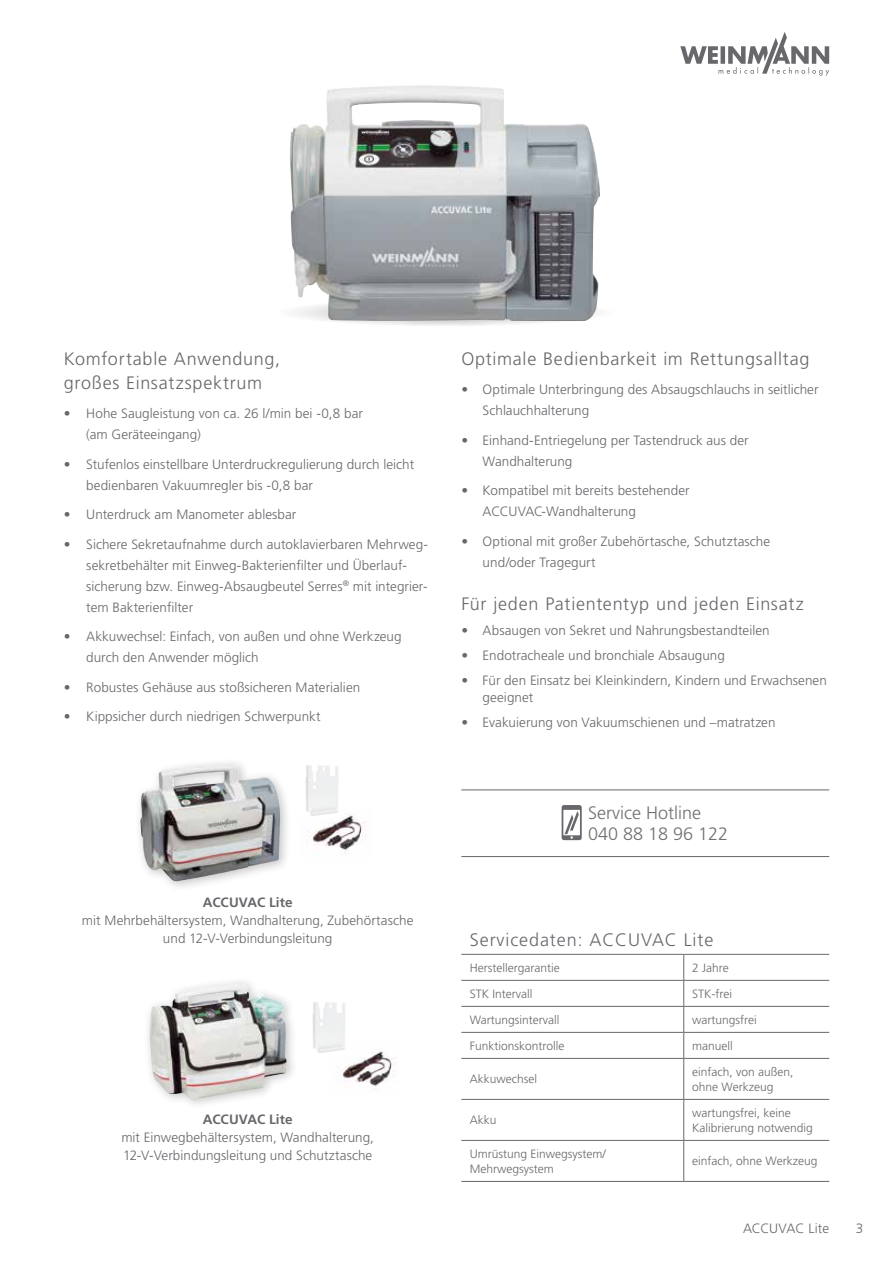
<style>
.page{position:relative;width:893px;height:1263px;background:#fff}
.page>*{position:absolute;margin:0;border:0;box-sizing:border-box;transform-origin:0 0}
.t1{font:300 18px/24px "Frutiger LT";letter-spacing:.04em;color:#68676c}
.t2{font:300 18px/21.6px "Frutiger LT";color:#70706f}
.t3{font:300 13.5px/21px "Frutiger LT";color:#68676c}
.t4{font:700 13.5px "Frutiger LT";letter-spacing:.005em;color:#68676c}
.t5{font:300 12px/15px "Frutiger LT";color:#68676c}
</style>
<div class="page">
<svg style="left:680px;top:32px;width:149px;height:44px"></svg>
<img style="left:341px;top:1050px;width:56px;height:39px">
<img style="left:312px;top:1002px;width:39px;height:52px">
<svg style="left:269px;top:297px;width:353px;height:31px"></svg>
<img style="left:290px;top:85px;width:310px;height:236px">
<img style="left:311px;top:814px;width:56px;height:39px">
<img style="left:305px;top:765px;width:39px;height:51px">
<div style="left:143px;top:977px;width:155px;height:134px;background:#000;opacity:.22"></div>
<img style="left:149px;top:984px;width:138px;height:116px">
<div style="left:134px;top:757px;width:158px;height:135px;background:#000;opacity:.22"></div>
<img style="left:140px;top:764px;width:140px;height:118px">
<hr style="left:461px;top:954px;width:223px;height:1px;background:#68676c">
<hr style="left:684px;top:954px;width:145px;height:1px;background:#68676c">
<hr style="left:461px;top:980px;width:223px;height:1px;background:#68676c">
<hr style="left:684px;top:980px;width:145px;height:1px;background:#68676c">
<hr style="left:461px;top:1006px;width:223px;height:1px;background:#68676c">
<hr style="left:684px;top:1006px;width:145px;height:1px;background:#68676c">
<hr style="left:461px;top:1032px;width:223px;height:1px;background:#68676c">
<svg style="left:683px;top:955px;width:1px;height:103px"></svg>
<hr style="left:684px;top:1032px;width:145px;height:1px;background:#68676c">
<hr style="left:461px;top:1058px;width:223px;height:1px;background:#68676c">
<hr style="left:683px;top:1059px;width:1px;height:40px;background:#68676c">
<hr style="left:684px;top:1058px;width:145px;height:1px;background:#68676c">
<hr style="left:461px;top:1099px;width:223px;height:1px;background:#68676c">
<hr style="left:683px;top:1100px;width:1px;height:40px;background:#68676c">
<hr style="left:684px;top:1099px;width:145px;height:1px;background:#68676c">
<hr style="left:461px;top:1140px;width:223px;height:1px;background:#68676c">
<hr style="left:683px;top:1141px;width:1px;height:40px;background:#68676c">
<hr style="left:684px;top:1140px;width:145px;height:1px;background:#68676c">
<hr style="left:461px;top:1181px;width:223px;height:1px;background:#68676c">
<hr style="left:684px;top:1181px;width:145px;height:1px;background:#68676c">
<svg style="left:562px;top:805px;width:20px;height:35px"></svg>
<hr style="left:461px;top:856px;width:368px;height:1px;background:#68676c">
<hr style="left:461px;top:789px;width:368px;height:1px;background:#68676c">
<h1 class="t1" style="left:64px;top:347px;width:218px">Komfortable Anwendung, großes Einsatzspektrum</h1>
<p class="t3" style="left:86px;top:403px;width:278px;text-indent:-23px">• Hohe Saugleistung von ca. 26 l/min bei -0,8 bar (am Geräteeingang)</p>
<p class="t3" style="left:86px;top:454px;width:329px;text-indent:-23px">• Stufenlos einstellbare Unterdruckregulierung durch leicht bedienbaren Vakuumregler bis -0,8 bar</p>
<p class="t3" style="left:64px;top:504px;width:234px">• Unterdruck am Manometer ablesbar</p>
<p class="t3" style="left:86px;top:534px;width:343px;text-indent:-23px">• Sichere Sekretaufnahme durch autoklavierbaren Mehrweg&shy;sekretbehälter mit Einweg-Bakterienfilter und Überlauf&shy;sicherung bzw. Einweg-Absaugbeutel Serres<sup>®</sup> mit integrier&shy;tem Bakterienfilter</p>
<p class="t3" style="left:86px;top:626px;width:317px;text-indent:-23px">• Akkuwechsel: Einfach, von außen und ohne Werkzeug durch den Anwender möglich</p>
<p class="t3" style="left:64px;top:677px;width:298px">• Robustes Gehäuse aus stoßsicheren Materialien</p>
<p class="t3" style="left:64px;top:706px;width:258px">• Kippsicher durch niedrigen Schwerpunkt</p>
<p class="t4" style="left:203px;top:894px;width:91px">ACCUVAC Lite</p>
<p class="t3" style="left:82px;top:911px;width:333px;line-height:18px;text-align:center">mit Mehrbehältersystem, Wandhalterung, Zubehörtasche und 12-V-Verbindungsleitung</p>
<p class="t4" style="left:203px;top:1111px;width:91px">ACCUVAC Lite</p>
<p class="t3" style="left:121px;top:1128px;width:254px;line-height:18px">mit Einwegbehältersystem, Wandhalterung,<br>12-V-Verbindungsleitung und Schutztasche</p>
<h1 class="t1" style="left:461px;top:347px;width:350px">Optimale Bedienbarkeit im Rettungsalltag</h1>
<p class="t3" style="left:483px;top:379px;width:337px;text-indent:-21px">• Optimale Unterbringung des Absaugschlauchs in seitlicher<br>Schlauchhalterung</p>
<p class="t3" style="left:483px;top:430px;width:268px;text-indent:-21px">• Einhand-Entriegelung per Tastendruck aus der<br>Wandhalterung</p>
<p class="t3" style="left:483px;top:480px;width:209px;text-indent:-21px">• Kompatibel mit bereits bestehender<br>ACCUVAC-Wandhalterung</p>
<p class="t3" style="left:483px;top:531px;width:289px;text-indent:-21px">• Optional mit großer Zubehörtasche, Schutztasche und/oder Tragegurt</p>
<h1 class="t1" style="left:461px;top:592px;width:344px">Für jeden Patiententyp und jeden Einsatz</h1>
<p class="t3" style="left:461px;top:620px;width:310px">• Absaugen von Sekret und Nahrungsbestandteilen</p>
<p class="t3" style="left:461px;top:645px;width:265px">• Endotracheale und bronchiale Absaugung</p>
<p class="t3" style="left:483px;top:672px;width:346px;line-height:16.5px;text-indent:-21px">• Für den Einsatz bei Kleinkindern, Kindern und Erwachsenen geeignet</p>
<p class="t3" style="left:461px;top:712px;width:316px">• Evakuierung von Vakuumschienen und –matratzen</p>
<h1 class="t2" style="left:588px;top:802px;width:142px">Service Hotline<br>040 88 18 96 122</h1>
<h1 class="t1" style="left:470px;top:928px;width:245px">Servicedaten: ACCUVAC Lite</h1>
<p class="t5" style="left:470px;top:960px;width:91px">Herstellergarantie</p>
<p class="t5" style="left:692px;top:960px;width:38px">2 Jahre</p>
<p class="t5" style="left:470px;top:986px;width:64px">STK Intervall</p>
<p class="t5" style="left:692px;top:986px;width:41px">STK-frei</p>
<p class="t5" style="left:470px;top:1012px;width:91px">Wartungsintervall</p>
<p class="t5" style="left:692px;top:1012px;width:66px">wartungsfrei</p>
<p class="t5" style="left:470px;top:1038px;width:96px">Funktionskontrolle</p>
<p class="t5" style="left:692px;top:1038px;width:42px">manuell</p>
<p class="t5" style="left:470px;top:1072px;width:69px">Akkuwechsel</p>
<p class="t5" style="left:692px;top:1064px;width:103px">einfach, von außen, ohne Werkzeug</p>
<p class="t5" style="left:470px;top:1113px;width:28px">Akku</p>
<p class="t5" style="left:692px;top:1105px;width:122px">wartungsfrei, keine<br>Kalibrierung notwendig</p>
<p class="t5" style="left:470px;top:1146px;width:138px">Umrüstung Einwegsystem/<br>Mehrwegsystem</p>
<p class="t5" style="left:692px;top:1154px;width:127px">einfach, ohne Werkzeug</p>
<p class="t3" style="left:743px;top:1218px;width:88px">ACCUVAC Lite</p>
<p class="t3" style="left:856px;top:1218px;width:9px">3</p>
</div>
